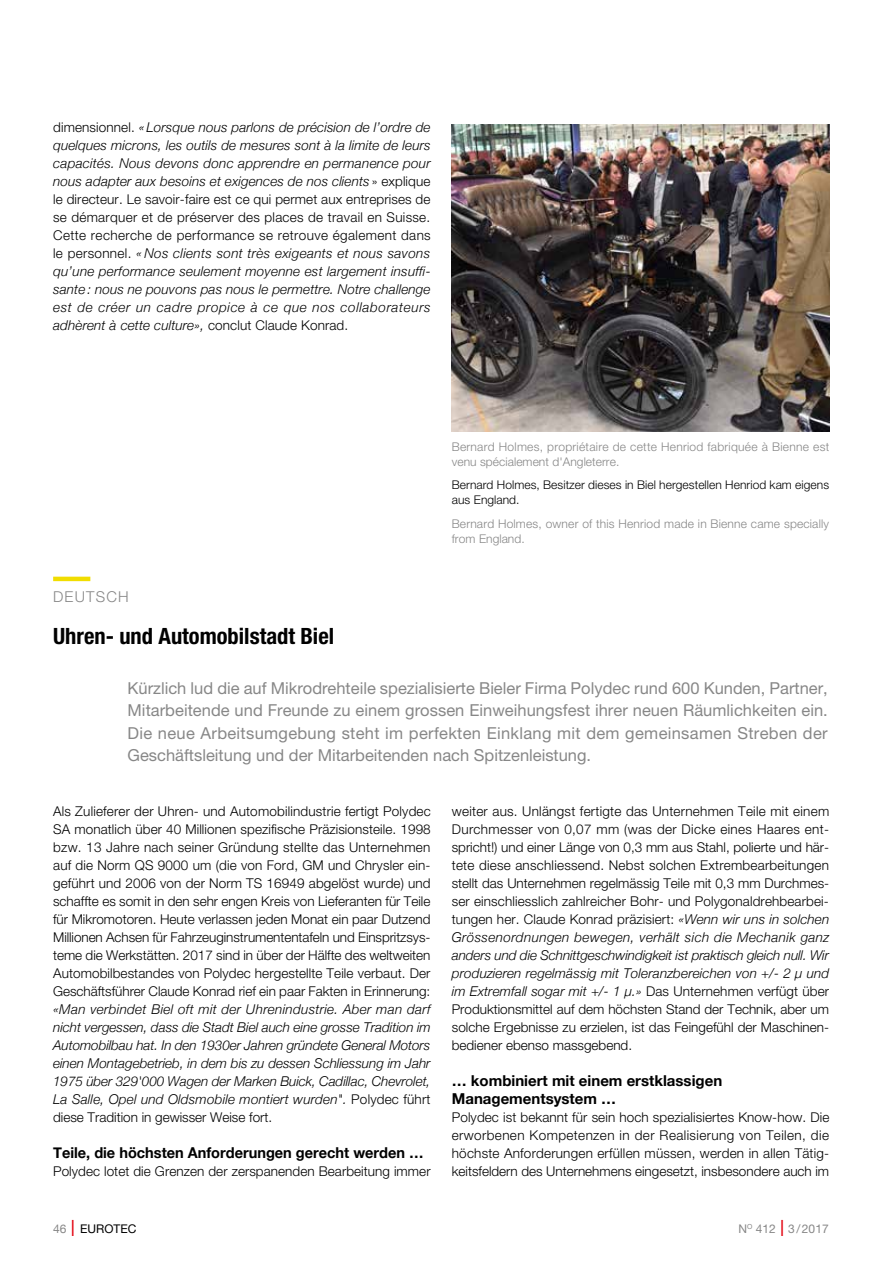
<style>
.page{position:relative;width:893px;height:1263px;background:#fff}
.page>*{position:absolute;margin:0;border:0;box-sizing:border-box;transform-origin:0 0}
.t1{font:700 condensed 22.5px "Helvetica Neue";color:#000}
.t2{font:16.5px/22.5px "Helvetica Neue";color:#878787;text-align:justify}
.t3{font:700 15px/18px "Helvetica Neue";color:#000}
.t4{font:300 15px "Helvetica Neue";letter-spacing:.08em;color:#878787}
.t5{font:300 13.5px/18px "Helvetica Neue";color:#000;text-align:justify}
.t6{font:italic 300 13.5px/18px "Helvetica Neue";letter-spacing:.015em;color:#000;text-align:justify}
.t7{font:300 12px/15px "Helvetica Neue";letter-spacing:.015em;color:#878787}
.t8{font:300 12px/15px "Helvetica Neue";letter-spacing:.005em;color:#000}
.t9{font:12px "Helvetica Neue";color:#878787}
.t10{font:12px "Helvetica Neue";color:#000}
.s1{font-style:normal}
.s2{font-style:italic}
.s3{color:#878787}
.s4{font-weight:300;font-stretch:condensed;font-size:22.5px;color:#e30613}
</style>
<div class="page">
<hr style="left:53px;top:577px;width:37px;height:4px;background:#f1dd00">
<img style="left:452px;top:125px;width:377px;height:307px">
<p class="t6" style="left:53px;top:117px;width:379px"><span class="s1">dimensionnel.</span> « Lorsque nous parlons de précision de l’ordre de quelques microns, les outils de mesures sont à la limite de leurs capacités. Nous devons donc apprendre en permanence pour nous adapter aux besoins et exigences de nos clients <span class="s1">» explique le directeur. Le savoir-faire est ce qui permet aux entreprises de se démarquer et de préserver des places de travail en Suisse.<br>Cette recherche de performance se retrouve également dans le personnel.</span> « Nos clients sont très exigeants et nous savons qu’une performance seulement moyenne est largement insuffi&shy;sante : nous ne pouvons pas nous le permettre. Notre challenge est de créer un cadre propice à ce que nos collaborateurs adhèrent à cette culture», <span class="s1">conclut Claude Konrad.</span></p>
<p class="t7" style="left:452px;top:439px;width:379px">Bernard Holmes, propriétaire de cette Henriod fabriquée à Bienne est venu spécialement d'Angleterre.</p>
<p class="t8" style="left:452px;top:477px;width:379px">Bernard Holmes, Besitzer dieses in Biel hergestellen Henriod kam eigens aus England.</p>
<p class="t7" style="left:452px;top:516px;width:379px">Bernard Holmes, owner of this Henriod made in Bienne came specially from England.</p>
<p class="t4" style="left:53px;top:588px;width:77px">DEUTSCH</p>
<h1 class="t1" style="left:53px;top:622px;width:283px">Uhren- und Automobilstadt Biel</h1>
<p class="t2" style="left:128px;top:676px;width:702px">Kürzlich lud die auf Mikrodrehteile spezialisierte Bieler Firma Polydec rund 600 Kunden, Partner, Mitarbeitende und Freunde zu einem grossen Einweihungsfest ihrer neuen Räumlichkeiten ein.<br>Die neue Arbeitsumgebung steht im perfekten Einklang mit dem gemeinsamen Streben der Geschäftsleitung und der Mitarbeitenden nach Spitzenleistung.</p>
<p class="t5" style="left:53px;top:802px;width:379px">Als Zulieferer der Uhren- und Automobilindustrie fertigt Polydec SA monatlich über 40 Millionen spezifische Präzisionsteile. 1998 bzw. 13 Jahre nach seiner Gründung stellte das Unternehmen auf die Norm QS 9000 um (die von Ford, GM und Chrysler ein&shy;geführt und 2006 von der Norm TS 16949 abgelöst wurde) und schaffte es somit in den sehr engen Kreis von Lieferanten für Teile für Mikromotoren. Heute verlassen jeden Monat ein paar Dutzend Millionen Achsen für Fahrzeuginstrumententafeln und Einspritzsys&shy;teme die Werkstätten. 2017 sind in über der Hälfte des weltweiten Automobilbestandes von Polydec hergestellte Teile verbaut. Der Geschäftsführer Claude Konrad rief ein paar Fakten in Erinnerung:</p>
<p class="t6" style="left:53px;top:999px;width:379px">«Man verbindet Biel oft mit der Uhrenindustrie. Aber man darf nicht vergessen, dass die Stadt Biel auch eine grosse Tradition im Automobilbau hat. In den 1930er Jahren gründete General Motors einen Montagebetrieb, in dem bis zu dessen Schliessung im Jahr 1975 über 329'000 Wagen der Marken Buick, Cadillac, Chevrolet, La Salle, Opel und Oldsmobile montiert wurden". <span class="s1">Polydec führt diese Tradition in gewisser Weise fort.</span></p>
<p class="t3" style="left:53px;top:1144px;width:372px">Teile, die höchsten Anforderungen gerecht werden …</p>
<p class="t5" style="left:53px;top:1162px;width:379px">Polydec lotet die Grenzen der zerspanenden Bearbeitung immer</p>
<p class="t5" style="left:452px;top:802px;width:379px">weiter aus. Unlängst fertigte das Unternehmen Teile mit einem Durchmesser von 0,07 mm (was der Dicke eines Haares ent&shy;spricht!) und einer Länge von 0,3 mm aus Stahl, polierte und här&shy;tete diese anschliessend. Nebst solchen Extrembearbeitungen stellt das Unternehmen regelmässig Teile mit 0,3 mm Durchmes&shy;ser einschliesslich zahlreicher Bohr- und Polygonaldrehbearbei&shy;tungen her. Claude Konrad präzisiert: <span class="s2">«Wenn wir uns in solchen Grössenordnungen bewegen, verhält sich die Mechanik ganz anders und die Schnittgeschwindigkeit ist praktisch gleich null. Wir produzieren regelmässig mit Toleranzbereichen von +/- 2 µ und im Extremfall sogar mit +/- 1 µ.»</span> Das Unternehmen verfügt über Produktionsmittel auf dem höchsten Stand der Technik, aber um solche Ergebnisse zu erzielen, ist das Feingefühl der Maschinen&shy;bediener ebenso massgebend.</p>
<p class="t3" style="left:452px;top:1072px;width:272px">… kombiniert mit einem erstklassigen<br>Managementsystem …</p>
<p class="t5" style="left:452px;top:1108px;width:379px">Polydec ist bekannt für sein hoch spezialisiertes Know-how. Die erworbenen Kompetenzen in der Realisierung von Teilen, die höchste Anforderungen erfüllen müssen, werden in allen Tätig&shy;keitsfeldern des Unternehmens eingesetzt, insbesondere auch im</p>
<p class="t10" style="left:53px;top:1221px;width:85px"><span class="s3">46</span> <span class="s4">I</span> EUROTEC</p>
<p class="t9" style="left:738px;top:1221px;width:92px">N<sup>O</sup> 412 <span class="s4">I</span> 3/2017</p>
</div>
